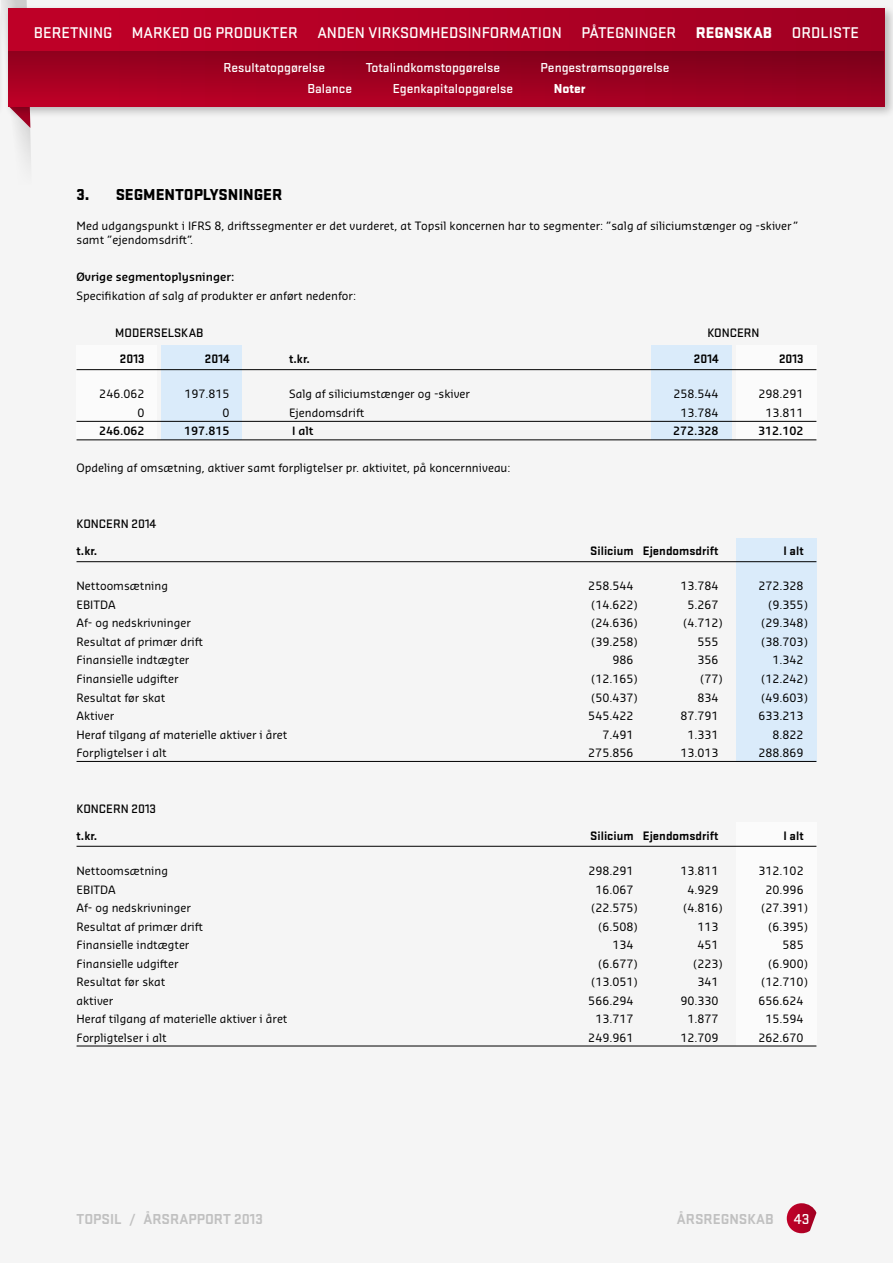
<style>
.page{position:relative;width:893px;height:1263px;background:#f5f5f5}
.page>*{position:absolute;margin:0;border:0;box-sizing:border-box;transform-origin:0 0}
.t1{font:900 16.5px "Stratum 2";color:#000}
.t2{font:500 16.2px "Stratum 2";color:#fff}
.t3{font:700 15px "Stratum 2";color:#c0c0c0}
.t4{font:500 15px "Stratum 2";color:#fff}
.t5{font:500 13.5px "Stratum 2";color:#fff}
.t6{font:900 13.5px "Stratum 2";color:#fff}
.t7{font:700 12.75px "Stratum 2";color:#000}
.t8{font:500 12.75px "Stratum 2";color:#000}
.t9{font:11.25px/14.2px "Sansa Soft Pro";color:#000}
.t10{font:600 11.25px "Sansa Soft Pro";color:#000}
.s1{font-weight:900}
</style>
<div class="page">
<div style="left:736px;top:538px;width:80px;height:223px;background:#daebfa"></div>
<div style="left:736px;top:822px;width:80px;height:224px;background:#fbfbfb"></div>
<div style="left:77px;top:346px;width:80px;height:94px;background:#fbfbfb"></div>
<div style="left:651px;top:346px;width:80px;height:94px;background:#daebfa"></div>
<div style="left:162px;top:346px;width:80px;height:94px;background:#daebfa"></div>
<div style="left:736px;top:346px;width:80px;height:94px;background:#fbfbfb"></div>
<hr style="left:77px;top:369px;width:739px;height:1px;background:#000">
<hr style="left:77px;top:421px;width:739px;height:1px;background:#000">
<hr style="left:77px;top:440px;width:739px;height:1px;background:#000">
<hr style="left:77px;top:561px;width:739px;height:1px;background:#000">
<hr style="left:77px;top:761px;width:739px;height:1px;background:#000">
<hr style="left:77px;top:846px;width:739px;height:1px;background:#000">
<hr style="left:77px;top:1046px;width:739px;height:1px;background:#000">
<svg style="left:787px;top:1203px;width:29px;height:30px"></svg>
<svg style="left:2px;top:0;width:29px;height:163px"></svg>
<hr style="left:0;top:5px;width:4px;height:114px;background:#f0f0f0">
<div style="left:5px;top:5px;width:888px;height:114px;background:#000;opacity:.25"></div>
<div style="left:9px;top:9px;width:875px;height:97px;background:linear-gradient(to right,#c10028,#a10022)"></div>
<div style="left:9px;top:51px;width:875px;height:51px;background:linear-gradient(to bottom,#85001b,#af0024)"></div>
<h2 class="t2" style="left:34px;top:22px;width:827px">BERETNING MARKED OG PRODUKTER ANDEN VIRKSOMHEDSINFORMATION PÅTEGNINGER <span class="s1">REGNSKAB</span> ORDLISTE</h2>
<p class="t5" style="left:223px;top:58px;width:115px">RESULTATOPGØRELSE T</p>
<p class="t5" style="left:372px;top:58px;width:142px">OTALINDKOMSTOPGØRELSE P</p>
<p class="t5" style="left:548px;top:58px;width:123px">ENGESTRØMSOPGØRELSE</p>
<p class="t5" style="left:307px;top:79px;width:58px">BALANCE E</p>
<p class="t5" style="left:400px;top:79px;width:115px">GENKAPITALOPGØRELSE</p>
<p class="t6" style="left:554px;top:79px;width:33px">NOTER</p>
<h1 class="t1" style="left:77px;top:182px;width:207px">3. SEGMENTOPLYSNINGER</h1>
<p class="t9" style="left:77px;top:218px;width:723px">Med udgangspunkt i IFRS 8, driftssegmenter er det vurderet, at Topsil koncernen har to segmenter: ”salg af siliciumstænger og -skiver ” samt ”ejendomsdrift”.</p>
<p class="t10" style="left:77px;top:269px;width:160px">Øvrige segmentoplysninger:</p>
<p class="t9" style="left:77px;top:288px;width:281px">Specifikation af salg af produkter er anført nedenfor:</p>
<p class="t8" style="left:115px;top:324px;width:105px">MODERSELSKABK</p>
<p class="t8" style="left:714px;top:324px;width:47px">ONCERN</p>
<p class="t7" style="left:120px;top:350px;width:26px">2013</p>
<p class="t7" style="left:205px;top:350px;width:26px">2014</p>
<p class="t7" style="left:289px;top:350px;width:22px">T.KR.</p>
<p class="t7" style="left:694px;top:350px;width:26px">2014</p>
<p class="t7" style="left:779px;top:350px;width:26px">2013</p>
<p class="t9" style="left:99px;top:387px;width:47px">246.062</p>
<p class="t9" style="left:184px;top:387px;width:47px">197.815</p>
<p class="t9" style="left:289px;top:387px;width:182px">Salg af siliciumstænger og -skiver</p>
<p class="t9" style="left:673px;top:387px;width:47px">258.544</p>
<p class="t9" style="left:758px;top:387px;width:47px">298.291</p>
<p class="t9" style="left:138px;top:405px;width:9px">0</p>
<p class="t9" style="left:223px;top:405px;width:9px">0</p>
<p class="t9" style="left:289px;top:405px;width:77px">Ejendomsdrift</p>
<p class="t9" style="left:680px;top:405px;width:40px">13.784</p>
<p class="t9" style="left:765px;top:405px;width:40px">13.811</p>
<p class="t10" style="left:99px;top:424px;width:47px">246.062</p>
<p class="t10" style="left:184px;top:424px;width:47px">197.815</p>
<p class="t10" style="left:292px;top:424px;width:23px">I alt</p>
<p class="t10" style="left:673px;top:424px;width:47px">272.328</p>
<p class="t10" style="left:758px;top:424px;width:47px">312.102</p>
<p class="t9" style="left:77px;top:461px;width:436px">Opdeling af omsætning, aktiver samt forpligtelser pr. aktivitet, på koncernniveau:</p>
<p class="t8" style="left:77px;top:515px;width:81px">KONCERN 2014</p>
<p class="t7" style="left:77px;top:542px;width:22px">T.KR.</p>
<p class="t7" style="left:590px;top:542px;width:163px">SILICIUM EJENDOMSDRIFT I</p>
<p class="t7" style="left:790px;top:542px;width:16px">ALT</p>
<p class="t9" style="left:77px;top:579px;width:93px">Nettoomsætning</p>
<p class="t9" style="left:588px;top:579px;width:47px">258.544</p>
<p class="t9" style="left:680px;top:579px;width:40px">13.784</p>
<p class="t9" style="left:758px;top:579px;width:47px">272.328</p>
<p class="t9" style="left:77px;top:597px;width:41px">EBITDA</p>
<p class="t9" style="left:591px;top:597px;width:48px">(14.622)</p>
<p class="t9" style="left:687px;top:597px;width:33px">5.267</p>
<p class="t9" style="left:768px;top:597px;width:41px">(9.355)</p>
<p class="t9" style="left:77px;top:616px;width:116px">Af- og nedskrivninger</p>
<p class="t9" style="left:591px;top:616px;width:48px">(24.636)</p>
<p class="t9" style="left:683px;top:616px;width:41px">(4.712)</p>
<p class="t9" style="left:761px;top:616px;width:48px">(29.348)</p>
<p class="t9" style="left:77px;top:634px;width:128px">Resultat af primær drift</p>
<p class="t9" style="left:591px;top:634px;width:48px">(39.258)</p>
<p class="t9" style="left:697px;top:634px;width:23px">555</p>
<p class="t9" style="left:761px;top:634px;width:48px">(38.703)</p>
<p class="t9" style="left:77px;top:653px;width:114px">Finansielle indtægter</p>
<p class="t9" style="left:612px;top:653px;width:23px">986</p>
<p class="t9" style="left:697px;top:653px;width:23px">356</p>
<p class="t9" style="left:772px;top:653px;width:33px">1.342</p>
<p class="t9" style="left:77px;top:671px;width:104px">Finansielle udgifter</p>
<p class="t9" style="left:591px;top:671px;width:48px">(12.165)</p>
<p class="t9" style="left:701px;top:671px;width:23px">(77)</p>
<p class="t9" style="left:761px;top:671px;width:48px">(12.242)</p>
<p class="t9" style="left:77px;top:690px;width:90px">Resultat før skat</p>
<p class="t9" style="left:591px;top:690px;width:48px">(50.437)</p>
<p class="t9" style="left:697px;top:690px;width:23px">834</p>
<p class="t9" style="left:761px;top:690px;width:48px">(49.603)</p>
<p class="t9" style="left:77px;top:708px;width:39px">Aktiver</p>
<p class="t9" style="left:588px;top:708px;width:47px">545.422</p>
<p class="t9" style="left:680px;top:708px;width:40px">87.791</p>
<p class="t9" style="left:758px;top:708px;width:47px">633.213</p>
<p class="t9" style="left:77px;top:727px;width:212px">Heraf tilgang af materielle aktiver i året</p>
<p class="t9" style="left:602px;top:727px;width:33px">7.491</p>
<p class="t9" style="left:687px;top:727px;width:33px">1.331</p>
<p class="t9" style="left:772px;top:727px;width:33px">8.822</p>
<p class="t9" style="left:77px;top:745px;width:92px">Forpligtelser i alt</p>
<p class="t9" style="left:588px;top:745px;width:47px">275.856</p>
<p class="t9" style="left:680px;top:745px;width:40px">13.013</p>
<p class="t9" style="left:758px;top:745px;width:47px">288.869</p>
<p class="t8" style="left:77px;top:800px;width:81px">KONCERN 2013</p>
<p class="t7" style="left:77px;top:826px;width:22px">T.KR.</p>
<p class="t7" style="left:590px;top:826px;width:163px">SILICIUM EJENDOMSDRIFT I</p>
<p class="t7" style="left:790px;top:826px;width:16px">ALT</p>
<p class="t9" style="left:77px;top:863px;width:93px">Nettoomsætning</p>
<p class="t9" style="left:588px;top:863px;width:47px">298.291</p>
<p class="t9" style="left:680px;top:863px;width:40px">13.811</p>
<p class="t9" style="left:758px;top:863px;width:47px">312.102</p>
<p class="t9" style="left:77px;top:882px;width:41px">EBITDA</p>
<p class="t9" style="left:595px;top:882px;width:40px">16.067</p>
<p class="t9" style="left:687px;top:882px;width:33px">4.929</p>
<p class="t9" style="left:765px;top:882px;width:40px">20.996</p>
<p class="t9" style="left:77px;top:900px;width:116px">Af- og nedskrivninger</p>
<p class="t9" style="left:591px;top:900px;width:48px">(22.575)</p>
<p class="t9" style="left:683px;top:900px;width:41px">(4.816)</p>
<p class="t9" style="left:761px;top:900px;width:48px">(27.391)</p>
<p class="t9" style="left:77px;top:919px;width:128px">Resultat af primær drift</p>
<p class="t9" style="left:598px;top:919px;width:41px">(6.508)</p>
<p class="t9" style="left:697px;top:919px;width:23px">113</p>
<p class="t9" style="left:768px;top:919px;width:41px">(6.395)</p>
<p class="t9" style="left:77px;top:937px;width:114px">Finansielle indtægter</p>
<p class="t9" style="left:612px;top:937px;width:23px">134</p>
<p class="t9" style="left:697px;top:937px;width:23px">451</p>
<p class="t9" style="left:783px;top:937px;width:23px">585</p>
<p class="t9" style="left:77px;top:956px;width:104px">Finansielle udgifter</p>
<p class="t9" style="left:598px;top:956px;width:41px">(6.677)</p>
<p class="t9" style="left:694px;top:956px;width:31px">(223)</p>
<p class="t9" style="left:768px;top:956px;width:41px">(6.900)</p>
<p class="t9" style="left:77px;top:974px;width:90px">Resultat før skat</p>
<p class="t9" style="left:591px;top:974px;width:48px">(13.051)</p>
<p class="t9" style="left:697px;top:974px;width:23px">341</p>
<p class="t9" style="left:761px;top:974px;width:48px">(12.710)</p>
<p class="t9" style="left:77px;top:993px;width:38px">aktiver</p>
<p class="t9" style="left:588px;top:993px;width:47px">566.294</p>
<p class="t9" style="left:680px;top:993px;width:40px">90.330</p>
<p class="t9" style="left:758px;top:993px;width:47px">656.624</p>
<p class="t9" style="left:77px;top:1011px;width:212px">Heraf tilgang af materielle aktiver i året</p>
<p class="t9" style="left:595px;top:1011px;width:40px">13.717</p>
<p class="t9" style="left:687px;top:1011px;width:33px">1.877</p>
<p class="t9" style="left:765px;top:1011px;width:40px">15.594</p>
<p class="t9" style="left:77px;top:1030px;width:92px">Forpligtelser i alt</p>
<p class="t9" style="left:588px;top:1030px;width:47px">249.961</p>
<p class="t9" style="left:680px;top:1030px;width:40px">12.709</p>
<p class="t9" style="left:758px;top:1030px;width:47px">262.670</p>
<h3 class="t3" style="left:77px;top:1208px;width:188px">TOPSIL / ÅRSRAPPORT 2013</h3>
<h3 class="t3" style="left:677px;top:1208px;width:98px">ÅRSREGNSKAB</h3>
<h3 class="t4" style="left:794px;top:1208px;width:17px">43</h3>
</div>
